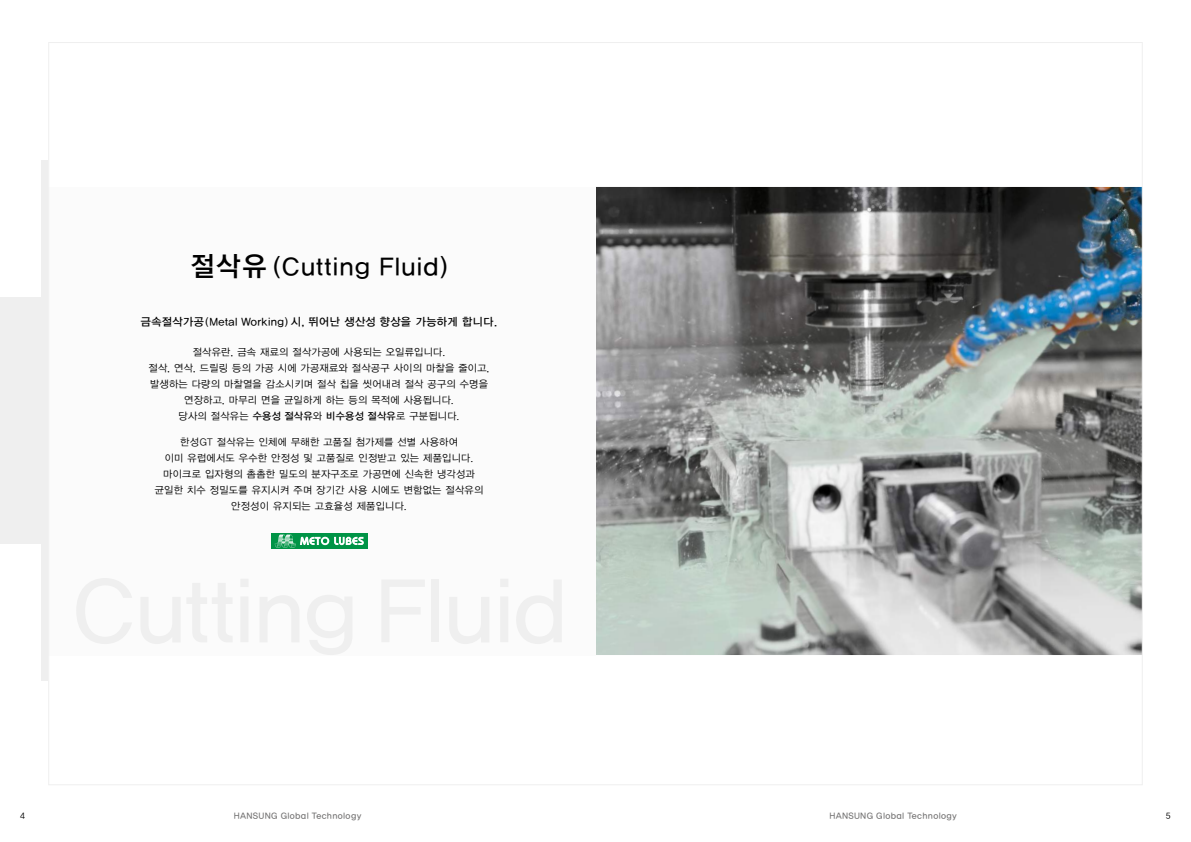
<style>
.page{position:relative;width:1191px;height:842px;background:#fff}
.page>*{position:absolute;margin:0;border:0;box-sizing:border-box;transform-origin:0 0}
.t1{font:25px "YDVYGO33";letter-spacing:.05em;color:#000}
.t2{font:11px "YDVYGO33";letter-spacing:.04em;color:#000}
.t3{font:10px/16px "YDVYGO32";letter-spacing:.03em;color:#000;text-align:center}
.t4{font:9px "YDVYGO23";letter-spacing:-.04em;color:#727171}
.t5{font:9px "YDVYGO22";color:#000}
.s1{font-family:"YDVYGO540";font-size:27px}
.s2{font-size:23px}
.s3{font-size:10px}
.s4{font-family:"YDVYGO33"}
</style>
<div class="page">
<div style="left:0;top:298px;width:57px;height:246px;background:#efefef"></div>
<img style="left:596px;top:187px;width:544px;height:468px">
<div style="left:48px;top:187px;width:547px;height:468px;background:#fbfbfb"></div>
<div style="left:41px;top:160px;width:7px;height:521px;background:#efefef"></div>
<div style="left:271px;top:533px;width:96px;height:16px;background:#009446"></div>
<svg style="left:275px;top:534px;width:89px;height:13px"></svg>
<svg style="left:77px;top:578px;width:55px;height:66px"></svg>
<svg style="left:141px;top:583px;width:91px;height:61px"></svg>
<svg style="left:241px;top:579px;width:7px;height:63px"></svg>
<svg style="left:260px;top:596px;width:39px;height:46px"></svg>
<svg style="left:307px;top:595px;width:45px;height:60px"></svg>
<svg style="left:382px;top:580px;width:43px;height:62px"></svg>
<div style="left:431px;top:579px;width:8px;height:63px;background:#efefef"></div>
<svg style="left:450px;top:597px;width:39px;height:47px"></svg>
<svg style="left:501px;top:579px;width:7px;height:63px"></svg>
<svg style="left:516px;top:580px;width:45px;height:64px"></svg>
<h1 class="t1" style="left:191px;top:252px;width:258px"><span class="s1">절삭유</span> <span class="s2">(</span>Cutting Fluid<span class="s2">)</span></h1>
<p class="t2" style="left:141px;top:315px;width:358px">금속절삭가공 <span class="s3">(</span>Metal Working<span class="s3">)</span> 시, 뛰어난 생산성 향상을 가능하게 합니다.</p>
<p class="t3" style="left:149px;top:344px;width:342px">절삭유란, 금속 재료의 절삭가공에 사용되는 오일류입니다.<br>절삭, 연삭, 드릴링 등의 가공 시에 가공재료와 절삭공구 사이의 마찰을 줄이고, 발생하는 다량의 마찰열을 감소시키며 절삭 칩을 씻어내려 절삭 공구의 수명을 연장하고, 마무리 면을 균일하게 하는 등의 목적에 사용됩니다.<br>당사의 절삭유는 <span class="s4">수용성 절삭유</span>와 <span class="s4">비수용성 절삭유</span>로 구분됩니다.</p>
<p class="t3" style="left:155px;top:434px;width:330px">한성GT 절삭유는 인체에 무해한 고품질 첨가제를 선별 사용하여<br>이미 유럽에서도 우수한 안정성 및 고품질로 인정받고 있는 제품입니다. 마이크로 입자형의 촘촘한 밀도의 분자구조로 가공면에 신속한 냉각성과 균일한 치수 정밀도를 유지시켜 주며 장기간 사용 시에도 변함없는 절삭유의 안정성이 유지되는 고효율성 제품입니다.</p>
<p class="t4" style="left:234px;top:811px;width:130px">HANSUNG Global Technology</p>
<p class="t4" style="left:829px;top:811px;width:130px">HANSUNG Global Technology</p>
<p class="t5" style="left:20px;top:811px;width:7px">4</p>
<p class="t5" style="left:1165px;top:811px;width:7px">5</p>
</div>
